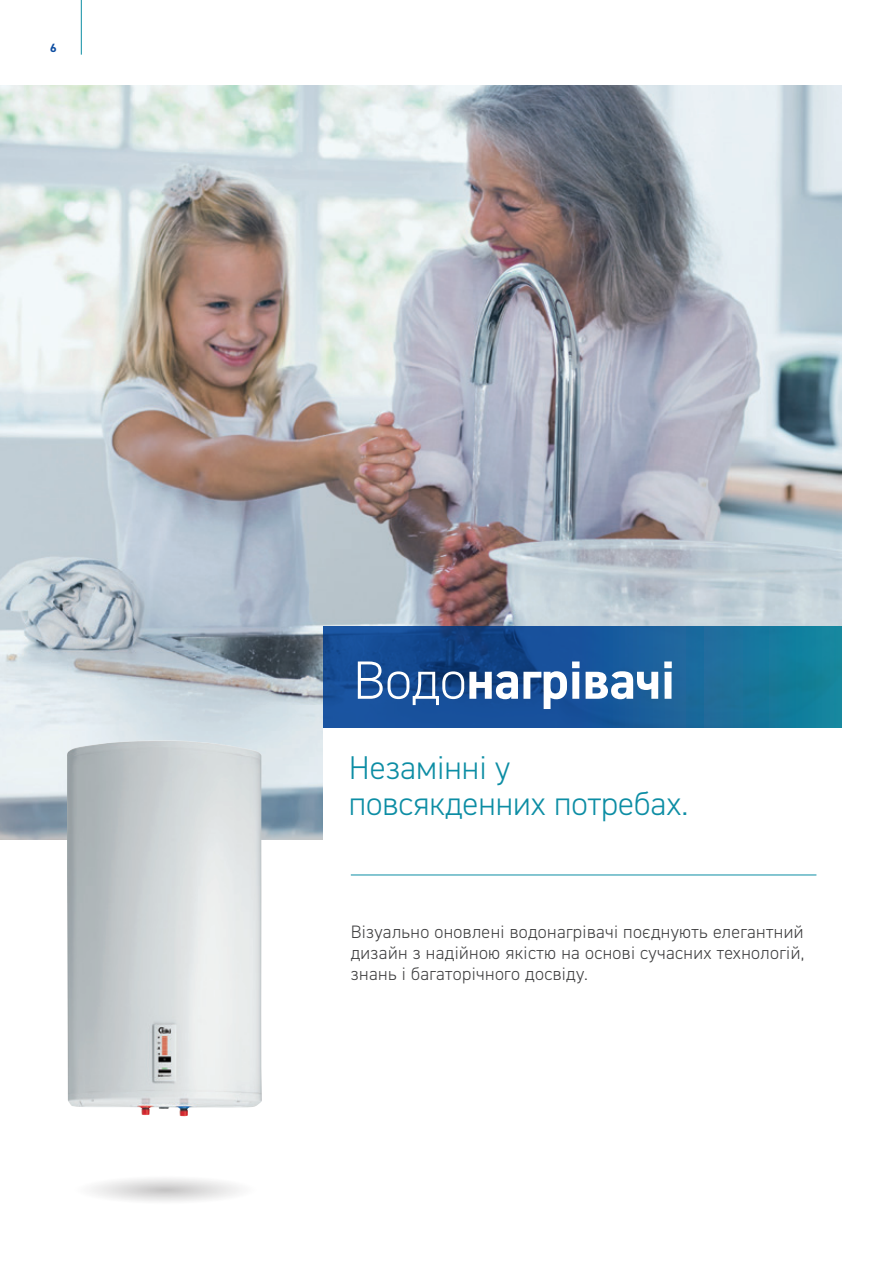
<style>
.page{position:relative;width:893px;height:1263px;background:#fff}
.page>*{position:absolute;margin:0;border:0;box-sizing:border-box;transform-origin:0 0}
.t1{font:700 54px "DIN2014";color:#fff}
.t2{font:300 33px/36px "DIN2014";color:#0c8da4}
.t3{font:300 18px/21px "DIN2014";letter-spacing:.02em;color:#3e3e3f;text-align:justify}
.t4{font:700 12px "DIN2014";color:#0d4da1}
.s1{font-weight:300}
</style>
<div class="page">
<img style="left:0;top:85px;width:842px;height:754px">
<svg style="left:323px;top:627px;width:519px;height:102px;background:#195d97"></svg>
<div style="left:323px;top:729px;width:530px;height:121px;background:#fff"></div>
<hr style="left:351px;top:875px;width:465px;height:1px;background:#0c8da4">
<img style="left:67px;top:740px;width:195px;height:376px">
<hr style="left:81px;top:0;width:1px;height:55px;background:#0c8da4">
<p class="t4" style="left:50px;top:40px;width:8px">6</p>
<h1 class="t1" style="left:353px;top:644px;width:324px"><span class="s1">Водо</span>нагрівачі</h1>
<h2 class="t2" style="left:349px;top:750px;width:341px">Незамінні у повсякденних потребах.</h2>
<p class="t3" style="left:351px;top:921px;width:455px">Візуально оновлені водонагрівачі поєднують елегантний дизайн з надійною якістю на основі сучасних технологій, знань і багаторічного досвіду.</p>
</div>
